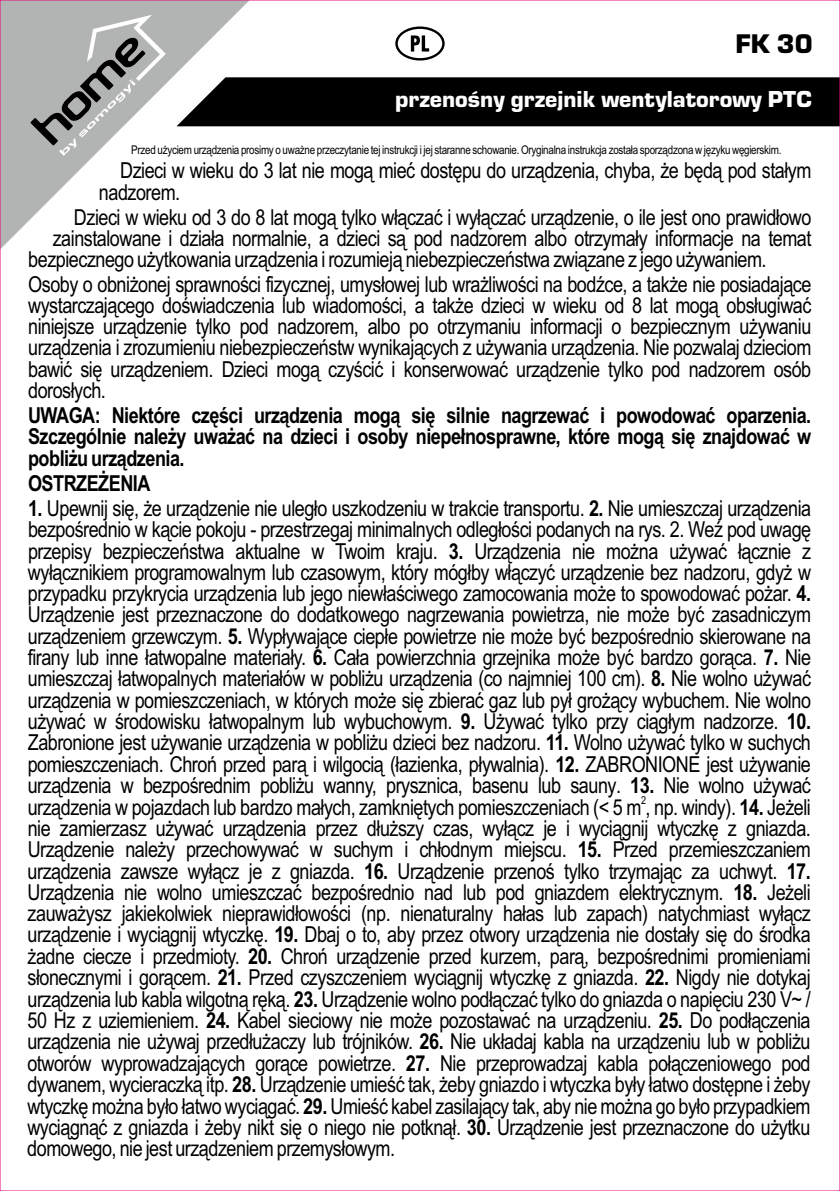
<style>
.page{position:relative;width:840px;height:1191px;background:#fff}
.page>*{position:absolute;margin:0;border:0;box-sizing:border-box;transform-origin:0 0}
.t1{font:28px "Eurostile TEE Blac";color:#000}
.t2{font:24px "Eurostile TEE Blac";color:#fefefe}
.t3{font:22px/21.4px "Arial Narrow";letter-spacing:-.025em;color:#000;text-align:justify}
.t4{font:700 22px/21.4px "Arial Narrow";letter-spacing:-.025em;color:#000;text-align:justify}
.t5{font:12px "Arial Narrow";letter-spacing:-.025em;color:#000}
.t6{font:11px "Arial Narrow";color:#000}
.s1{font-weight:700}
</style>
<div class="page">
<div style="left:266px;top:77px;width:571px;height:49px;background:#000"></div>
<svg style="left:2px;top:2px;width:264px;height:246px"></svg>
<svg style="left:30px;top:15px;width:136px;height:141px"></svg>
<svg style="left:395px;top:26px;width:49px;height:35px"></svg>
<p class="t1" style="left:735px;top:32px;width:79px">FK 30</p>
<p class="t2" style="left:395px;top:89px;width:418px">przenoœny grzejnik wentylatorowy PTC</p>
<p class="t5" style="left:131px;top:145px;width:651px">Przed użyciem urządzenia prosimy o uważne przeczytanie tej instrukcji i jej staranne schowanie. Oryginalna instrukcja została sporządzona w języku węgierskim.</p>
<p class="t3" style="left:99px;top:162px;width:713px;text-indent:21px">Dzieci w wieku do 3 lat nie mogą mieć dostępu do urządzenia, chyba, że będą pod stałym nadzorem.</p>
<p class="t3" style="left:74px;top:208px;width:738px">Dzieci w wieku od 3 do 8 lat mogą tylko włączać i wyłączać urządzenie, o ile jest ono prawidłowo</p>
<p class="t3" style="left:53px;top:229px;width:759px">zainstalowane i działa normalnie, a dzieci są pod nadzorem albo otrzymały informacje na temat</p>
<p class="t3" style="left:28px;top:250px;width:739px">bezpiecznego użytkowania urządzenia i rozumieją niebezpieczeństwa związane z jego używaniem.</p>
<p class="t3" style="left:28px;top:275px;width:784px">Osoby o obniżonej sprawności fizycznej, umysłowej lub wrażliwości na bodźce, a także nie posiadające wystarczającego doświadczenia lub wiadomości, a także dzieci w wieku od 8 lat mogą obsługiwać niniejsze urządzenie tylko pod nadzorem, albo po otrzymaniu informacji o bezpiecznym używaniu urządzenia i zrozumieniu niebezpieczeństw wynikających z używania urządzenia. Nie pozwalaj dzieciom bawić się urządzeniem. Dzieci mogą czyścić i konserwować urządzenie tylko pod nadzorem osób dorosłych.</p>
<p class="t4" style="left:28px;top:406px;width:784px">UWAGA: Niektóre części urządzenia mogą się silnie nagrzewać i powodować oparzenia.<br>Szczególnie należy uważać na dzieci i osoby niepełnosprawne, które mogą się znajdować w pobliżu urządzenia.</p>
<p class="t4" style="left:28px;top:474px;width:124px">OSTRZEŻENIA</p>
<p class="t3" style="left:28px;top:499px;width:784px"><span class="s1">1.</span> Upewnij się, że urządzenie nie uległo uszkodzeniu w trakcie transportu. <span class="s1">2.</span> Nie umieszczaj urządzenia bezpośrednio w kącie pokoju - przestrzegaj minimalnych odległości podanych na rys. 2. Weź pod uwagę przepisy bezpieczeństwa aktualne w Twoim kraju. <span class="s1">3.</span> Urządzenia nie można używać łącznie z wyłącznikiem programowalnym lub czasowym, który mógłby włączyć urządzenie bez nadzoru, gdyż w przypadku przykrycia urządzenia lub jego niewłaściwego zamocowania może to spowodować pożar. <span class="s1">4.<br></span>Urządzenie jest przeznaczone do dodatkowego nagrzewania powietrza, nie może być zasadniczym urządzeniem grzewczym. <span class="s1">5.</span> Wypływające ciepłe powietrze nie może być bezpośrednio skierowane na firany lub inne łatwopalne materiały. <span class="s1">6.</span> Cała powierzchnia grzejnika może być bardzo gorąca. <span class="s1">7.</span> Nie umieszczaj łatwopalnych materiałów w pobliżu urządzenia (co najmniej 100 cm). <span class="s1">8.</span> Nie wolno używać urządzenia w pomieszczeniach, w których może się zbierać gaz lub pył grożący wybuchem. Nie wolno używać w środowisku łatwopalnym lub wybuchowym. <span class="s1">9.</span> Używać tylko przy ciągłym nadzorze. <span class="s1">10.<br></span>Zabronione jest używanie urządzenia w pobliżu dzieci bez nadzoru. <span class="s1">11.</span> Wolno używać tylko w suchych pomieszczeniach. Chroń przed parą i wilgocią (łazienka, pływalnia). <span class="s1">12.</span> ZABRONIONE jest używanie urządzenia w bezpośrednim pobliżu wanny, prysznica, basenu lub sauny. <span class="s1">13.</span> Nie wolno używać</p>
<p class="t6" style="left:640px;top:795px;width:7px">2</p>
<p class="t3" style="left:27px;top:798px;width:784px">urządzenia w pojazdach lub bardzo małych, zamkniętych pomieszczeniach (&lt; 5 m , np. windy). <span class="s1">14.</span> Jeżeli nie zamierzasz używać urządzenia przez dłuższy czas, wyłącz je i wyciągnij wtyczkę z gniazda.<br>Urządzenie należy przechowywać w suchym i chłodnym miejscu. <span class="s1">15.</span> Przed przemieszczaniem urządzenia zawsze wyłącz je z gniazda. <span class="s1">16.</span> Urządzenie przenoś tylko trzymając za uchwyt. <span class="s1">17.<br></span>Urządzenia nie wolno umieszczać bezpośrednio nad lub pod gniazdem elektrycznym. <span class="s1">18.</span> Jeżeli zauważysz jakiekolwiek nieprawidłowości (np. nienaturalny hałas lub zapach) natychmiast wyłącz urządzenie i wyciągnij wtyczkę. <span class="s1">19.</span> Dbaj o to, aby przez otwory urządzenia nie dostały się do środka żadne ciecze i przedmioty. <span class="s1">20.</span> Chroń urządzenie przed kurzem, parą, bezpośrednimi promieniami słonecznymi i gorącem. <span class="s1">21.</span> Przed czyszczeniem wyciągnij wtyczkę z gniazda. <span class="s1">22.</span> Nigdy nie dotykaj urządzenia lub kabla wilgotną ręką. <span class="s1">23.</span> Urządzenie wolno podłączać tylko do gniazda o napięciu 230 V~ / 50 Hz z uziemieniem. <span class="s1">24.</span> Kabel sieciowy nie może pozostawać na urządzeniu. <span class="s1">25.</span> Do podłączenia urządzenia nie używaj przedłużaczy lub trójników. <span class="s1">26.</span> Nie układaj kabla na urządzeniu lub w pobliżu otworów wyprowadzających gorące powietrze. <span class="s1">27.</span> Nie przeprowadzaj kabla połączeniowego pod dywanem, wycieraczką itp. <span class="s1">28.</span> Urządzenie umieść tak, żeby gniazdo i wtyczka były łatwo dostępne i żeby wtyczkę można było łatwo wyciągać. <span class="s1">29.</span> Umieść kabel zasilający tak, aby nie można go było przypadkiem wyciągnąć z gniazda i żeby nikt się o niego nie potknął. <span class="s1">30.</span> Urządzenie jest przeznaczone do użytku domowego, nie jest urządzeniem przemysłowym.</p>
</div>
